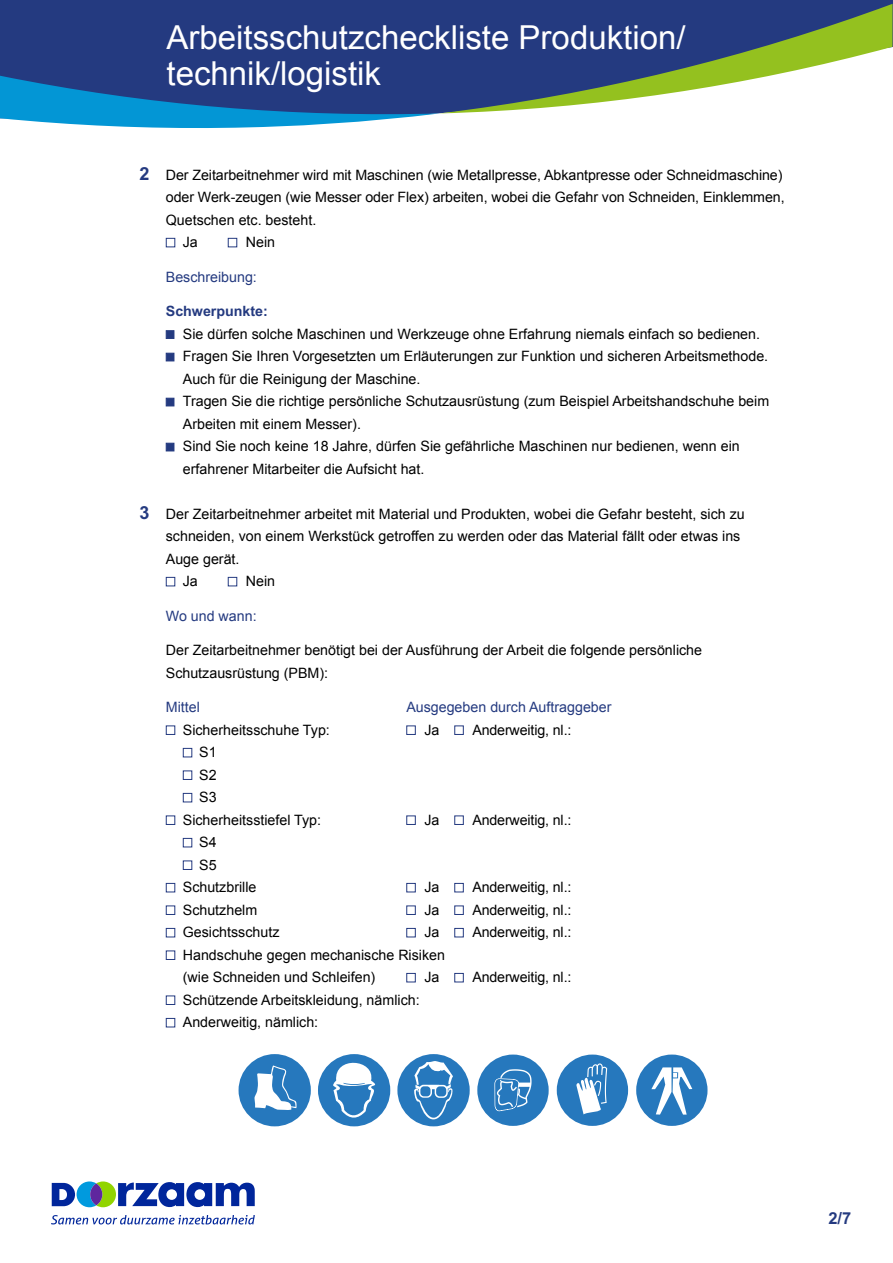
<style>
.page{position:relative;width:893px;height:1263px;background:#fff}
.page>*{position:absolute;margin:0;border:0;box-sizing:border-box;transform-origin:0 0}
.t1{font:33px/36px "Arial";color:#fff}
.t2{font:700 16.5px "Arial";color:#243a80}
.t3{font:14.25px/22.5px "Arial";color:#000}
.t4{font:14.25px "Arial";color:#243a80}
.t5{font:700 14.25px "Arial";color:#243a80}
.s1{font-weight:700;font-size:18px;color:#243a80}
</style>
<div class="page">
<div style="left:0;top:0;width:893px;height:114px;background:#243a80"></div>
<svg style="left:0;top:76px;width:440px;height:52px;background:#276eac"></svg>
<svg style="left:440px;top:4px;width:452px;height:109px;fill:#243a80"></svg>
<svg style="left:52px;top:1181px;width:203px;height:26px"></svg>
<svg style="left:51px;top:1215px;width:204px;height:9px"></svg>
<div style="left:166px;top:238px;width:9px;height:9px;border:1px solid #243a80"></div>
<div style="left:228px;top:238px;width:9px;height:9px;border:1px solid #243a80"></div>
<div style="left:166px;top:330px;width:8px;height:9px;background:#243a80;border:1px solid #243a80"></div>
<div style="left:166px;top:353px;width:8px;height:8px;background:#243a80;border:1px solid #243a80"></div>
<div style="left:166px;top:398px;width:8px;height:8px;background:#243a80;border:1px solid #243a80"></div>
<div style="left:166px;top:443px;width:8px;height:8px;background:#243a80;border:1px solid #243a80"></div>
<div style="left:166px;top:577px;width:9px;height:9px;border:1px solid #243a80"></div>
<div style="left:228px;top:577px;width:9px;height:9px;border:1px solid #243a80"></div>
<div style="left:166px;top:725px;width:9px;height:10px;border:1px solid #243a80"></div>
<div style="left:406px;top:725px;width:10px;height:10px;border:1px solid #243a80"></div>
<div style="left:454px;top:725px;width:10px;height:10px;border:1px solid #243a80"></div>
<div style="left:183px;top:748px;width:9px;height:9px;border:1px solid #243a80"></div>
<div style="left:183px;top:770px;width:9px;height:10px;border:1px solid #243a80"></div>
<div style="left:183px;top:793px;width:9px;height:9px;border:1px solid #243a80"></div>
<div style="left:166px;top:815px;width:9px;height:10px;border:1px solid #243a80"></div>
<div style="left:406px;top:815px;width:10px;height:10px;border:1px solid #243a80"></div>
<div style="left:454px;top:815px;width:10px;height:10px;border:1px solid #243a80"></div>
<div style="left:183px;top:838px;width:9px;height:9px;border:1px solid #243a80"></div>
<div style="left:183px;top:860px;width:9px;height:10px;border:1px solid #243a80"></div>
<div style="left:166px;top:883px;width:9px;height:9px;border:1px solid #243a80"></div>
<div style="left:406px;top:883px;width:10px;height:9px;border:1px solid #243a80"></div>
<div style="left:454px;top:883px;width:10px;height:9px;border:1px solid #243a80"></div>
<div style="left:166px;top:905px;width:9px;height:10px;border:1px solid #243a80"></div>
<div style="left:406px;top:905px;width:10px;height:10px;border:1px solid #243a80"></div>
<div style="left:454px;top:905px;width:10px;height:10px;border:1px solid #243a80"></div>
<div style="left:166px;top:928px;width:9px;height:9px;border:1px solid #243a80"></div>
<div style="left:406px;top:928px;width:10px;height:9px;border:1px solid #243a80"></div>
<div style="left:454px;top:928px;width:10px;height:9px;border:1px solid #243a80"></div>
<div style="left:166px;top:950px;width:9px;height:10px;border:1px solid #243a80"></div>
<div style="left:406px;top:973px;width:10px;height:9px;border:1px solid #243a80"></div>
<div style="left:454px;top:973px;width:10px;height:9px;border:1px solid #243a80"></div>
<div style="left:166px;top:995px;width:9px;height:10px;border:1px solid #243a80"></div>
<div style="left:166px;top:1018px;width:9px;height:9px;border:1px solid #243a80"></div>
<svg style="left:397px;top:1054px;width:73px;height:72px"></svg>
<div style="left:636px;top:1054px;width:71px;height:72px;background:#2678bd;border-radius:50%"></div>
<svg style="left:651px;top:1067px;width:41px;height:47px"></svg>
<div style="left:557px;top:1054px;width:71px;height:72px;background:#2678bd;border-radius:50%"></div>
<svg style="left:576px;top:1063px;width:31px;height:51px"></svg>
<div style="left:477px;top:1054px;width:72px;height:72px;background:#2678bd;border-radius:50%"></div>
<svg style="left:494px;top:1069px;width:38px;height:43px"></svg>
<div style="left:239px;top:1054px;width:72px;height:72px;background:#2678bd;border-radius:50%"></div>
<svg style="left:254px;top:1065px;width:43px;height:45px"></svg>
<svg style="left:318px;top:1054px;width:72px;height:72px"></svg>
<h1 class="t1" style="left:166px;top:20px;width:521px">Arbeitsschutzcheckliste Produktion/ technik/logistik</h1>
<p class="t3" style="left:140px;top:164px;width:644px"><span class="s1">2</span> Der Zeitarbeitnehmer wird mit Maschinen (wie Metallpresse, Abkantpresse oder Schneidmaschine)</p>
<p class="t3" style="left:166px;top:186px;width:620px">oder Werk-zeugen (wie Messer oder Flex) arbeiten, wobei die Gefahr von Schneiden, Einklemmen,</p>
<p class="t3" style="left:166px;top:209px;width:152px">Quetschen etc. besteht.</p>
<p class="t3" style="left:183px;top:231px;width:17px">Ja</p>
<p class="t3" style="left:246px;top:231px;width:31px">Nein</p>
<p class="t4" style="left:166px;top:267px;width:93px">Beschreibung:</p>
<p class="t5" style="left:166px;top:301px;width:104px">Schwerpunkte:</p>
<p class="t3" style="left:183px;top:323px;width:588px">Sie dürfen solche Maschinen und Werkzeuge ohne Erfahrung niemals einfach so bedienen.<br>Fragen Sie Ihren Vorgesetzten um Erläuterungen zur Funktion und sicheren Arbeitsmethode.<br>Auch für die Reinigung der Maschine.<br>Tragen Sie die richtige persönliche Schutzausrüstung (zum Beispiel Arbeitshandschuhe beim Arbeiten mit einem Messer).<br>Sind Sie noch keine 18 Jahre, dürfen Sie gefährliche Maschinen nur bedienen, wenn ein erfahrener Mitarbeiter die Aufsicht hat.</p>
<p class="t3" style="left:140px;top:503px;width:607px"><span class="s1">3</span> Der Zeitarbeitnehmer arbeitet mit Material und Produkten, wobei die Gefahr besteht, sich zu</p>
<p class="t3" style="left:166px;top:525px;width:576px">schneiden, von einem Werkstück getroffen zu werden oder das Material fällt oder etwas ins</p>
<p class="t3" style="left:166px;top:548px;width:75px">Auge gerät.</p>
<p class="t3" style="left:183px;top:570px;width:17px">Ja</p>
<p class="t3" style="left:246px;top:570px;width:31px">Nein</p>
<p class="t4" style="left:166px;top:606px;width:92px">Wo und wann:</p>
<p class="t3" style="left:166px;top:639px;width:538px">Der Zeitarbeitnehmer benötigt bei der Ausführung der Arbeit die folgende persönliche<br>Schutzausrüstung (PBM):</p>
<p class="t4" style="left:166px;top:698px;width:36px">Mittel</p>
<p class="t4" style="left:406px;top:698px;width:207px">Ausgegeben durch Auftraggeber</p>
<p class="t3" style="left:183px;top:719px;width:149px">Sicherheitsschuhe Typ:</p>
<p class="t3" style="left:424px;top:719px;width:17px">Ja</p>
<p class="t3" style="left:472px;top:719px;width:101px">Anderweitig, nl.:</p>
<p class="t3" style="left:199px;top:741px;width:19px">S1</p>
<p class="t3" style="left:199px;top:764px;width:19px">S2</p>
<p class="t3" style="left:199px;top:786px;width:19px">S3</p>
<p class="t3" style="left:183px;top:809px;width:140px">Sicherheitsstiefel Typ:</p>
<p class="t3" style="left:424px;top:809px;width:17px">Ja</p>
<p class="t3" style="left:472px;top:809px;width:101px">Anderweitig, nl.:</p>
<p class="t3" style="left:199px;top:831px;width:19px">S4</p>
<p class="t3" style="left:199px;top:854px;width:19px">S5</p>
<p class="t3" style="left:183px;top:876px;width:75px">Schutzbrille</p>
<p class="t3" style="left:424px;top:876px;width:17px">Ja</p>
<p class="t3" style="left:472px;top:876px;width:101px">Anderweitig, nl.:</p>
<p class="t3" style="left:183px;top:899px;width:76px">Schutzhelm</p>
<p class="t3" style="left:424px;top:899px;width:17px">Ja</p>
<p class="t3" style="left:472px;top:899px;width:101px">Anderweitig, nl.:</p>
<p class="t3" style="left:183px;top:921px;width:98px">Gesichtsschutz</p>
<p class="t3" style="left:424px;top:921px;width:17px">Ja</p>
<p class="t3" style="left:472px;top:921px;width:101px">Anderweitig, nl.:</p>
<p class="t3" style="left:183px;top:944px;width:264px">Handschuhe gegen mechanische Risiken (wie Schneiden und Schleifen)</p>
<p class="t3" style="left:424px;top:966px;width:17px">Ja</p>
<p class="t3" style="left:472px;top:966px;width:101px">Anderweitig, nl.:</p>
<p class="t3" style="left:183px;top:989px;width:238px">Schützende Arbeitskleidung, nämlich:<br>Anderweitig, nämlich:</p>
<p class="t2" style="left:828px;top:1207px;width:24px">2/7</p>
</div>
